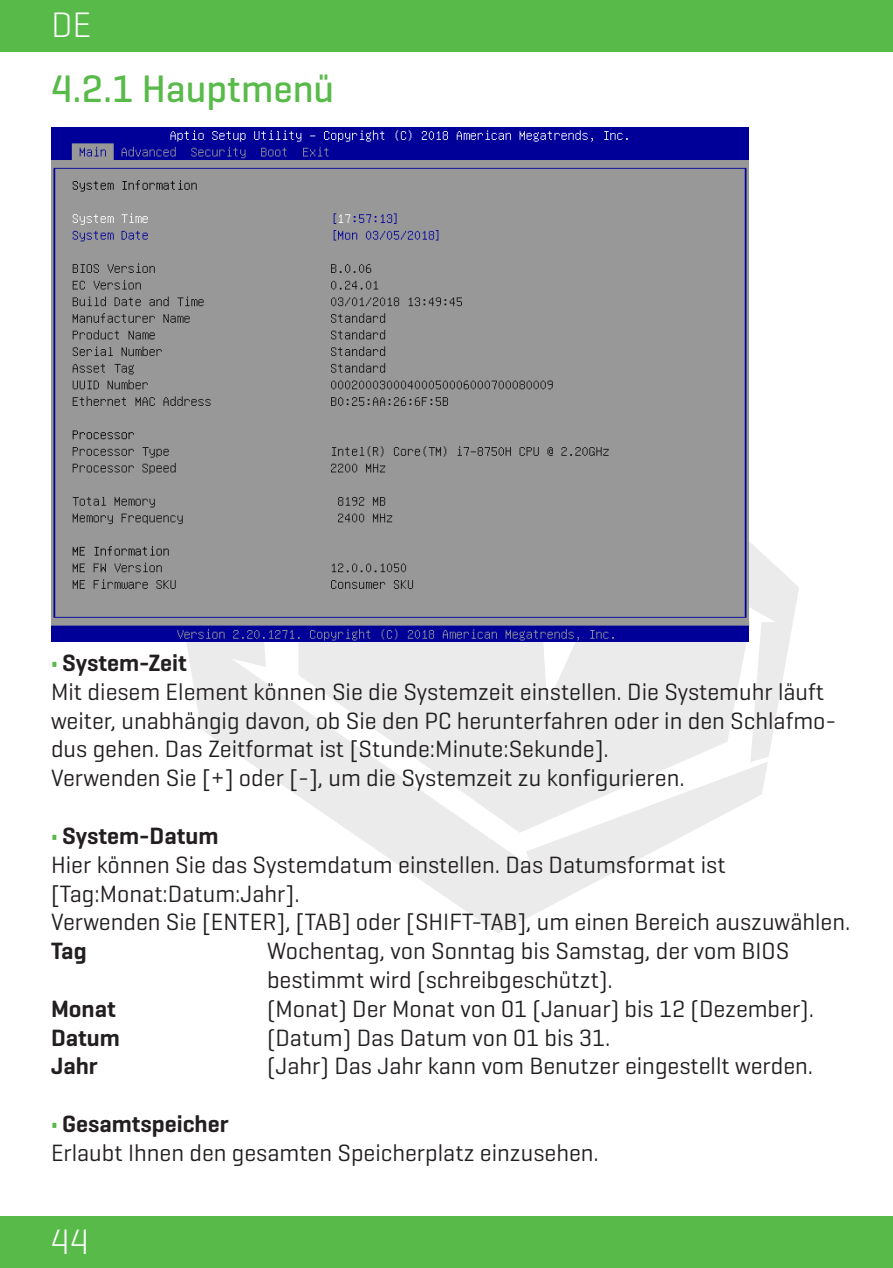
<style>
.page{position:relative;width:893px;height:1268px;background:#fff}
.page>*{position:absolute;margin:0;border:0;box-sizing:border-box;transform-origin:0 0}
.Başlık_Lvl-2{font:500 39px "Geogrotesque";color:#58ba49}
.t1{font:300 36px "Geogrotesque";color:#fff}
.t2{font:24px/28.8px "Geogrotesque";color:#231f20}
.t3{font:600 24px "Geogrotesque";color:#231f20}
.s1{font-weight:700;color:#58ba49}
</style>
<div class="page">
<div style="left:0;top:0;width:893px;height:51px;background:#58ba49"></div>
<div style="left:0;top:1216px;width:893px;height:51px;background:#58ba49"></div>
<svg style="left:768px;top:559px;width:31px;height:198px;fill:#eeeeef"></svg>
<svg style="left:94px;top:542px;width:674px;height:391px"></svg>
<svg style="left:298px;top:542px;width:452px;height:290px;fill:#ebebec"></svg>
<img style="left:51px;top:128px;width:698px;height:513px">
<h2 class="t1" style="left:51px;top:2px;width:42px">DE</h2>
<p class="Başlık_Lvl-2" style="left:51px;top:64px;width:285px">4.2.1 Hauptmenü</p>
<p class="t3" style="left:51px;top:647px;width:137px"><span class="s1">•</span> System-Zeit</p>
<p class="t2" style="left:51px;top:676px;width:787px">Mit diesem Element können Sie die Systemzeit einstellen. Die Systemuhr läuft weiter, unabhängig davon, ob Sie den PC herunterfahren oder in den Schlafmo&shy;dus gehen. Das Zeitformat ist [Stunde:Minute:Sekunde].</p>
<p class="t2" style="left:51px;top:762px;width:635px">Verwenden Sie [+] oder [-], um die Systemzeit zu konfigurieren.</p>
<p class="t3" style="left:51px;top:820px;width:169px"><span class="s1">•</span> System-Datum</p>
<p class="t2" style="left:51px;top:849px;width:676px">Hier können Sie das Systemdatum einstellen. Das Datumsformat ist</p>
<p class="t2" style="left:51px;top:878px;width:250px">[Tag:Monat:Datum:Jahr].</p>
<p class="t2" style="left:51px;top:906px;width:801px">Verwenden Sie [ENTER], [TAB] oder [SHIFT-TAB], um einen Bereich auszuwählen.</p>
<p class="t3" style="left:51px;top:935px;width:37px">Tag</p>
<p class="t2" style="left:267px;top:935px;width:524px">Wochentag, von Sonntag bis Samstag, der vom BIOS bestimmt wird (schreibgeschützt).</p>
<p class="t3" style="left:51px;top:993px;width:66px">Monat</p>
<p class="t2" style="left:267px;top:993px;width:549px">(Monat) Der Monat von 01 (Januar) bis 12 (Dezember).</p>
<p class="t3" style="left:51px;top:1022px;width:70px">Datum</p>
<p class="t2" style="left:267px;top:1022px;width:345px">(Datum) Das Datum von 01 bis 31.</p>
<p class="t3" style="left:51px;top:1051px;width:48px">Jahr</p>
<p class="t2" style="left:267px;top:1050px;width:548px">(Jahr) Das Jahr kann vom Benutzer eingestellt werden.</p>
<p class="t3" style="left:51px;top:1108px;width:179px"><span class="s1">•</span> Gesamtspeicher</p>
<p class="t2" style="left:51px;top:1137px;width:549px">Erlaubt Ihnen den gesamten Speicherplatz einzusehen.</p>
<h2 class="t1" style="left:50px;top:1219px;width:40px">44</h2>
</div>
